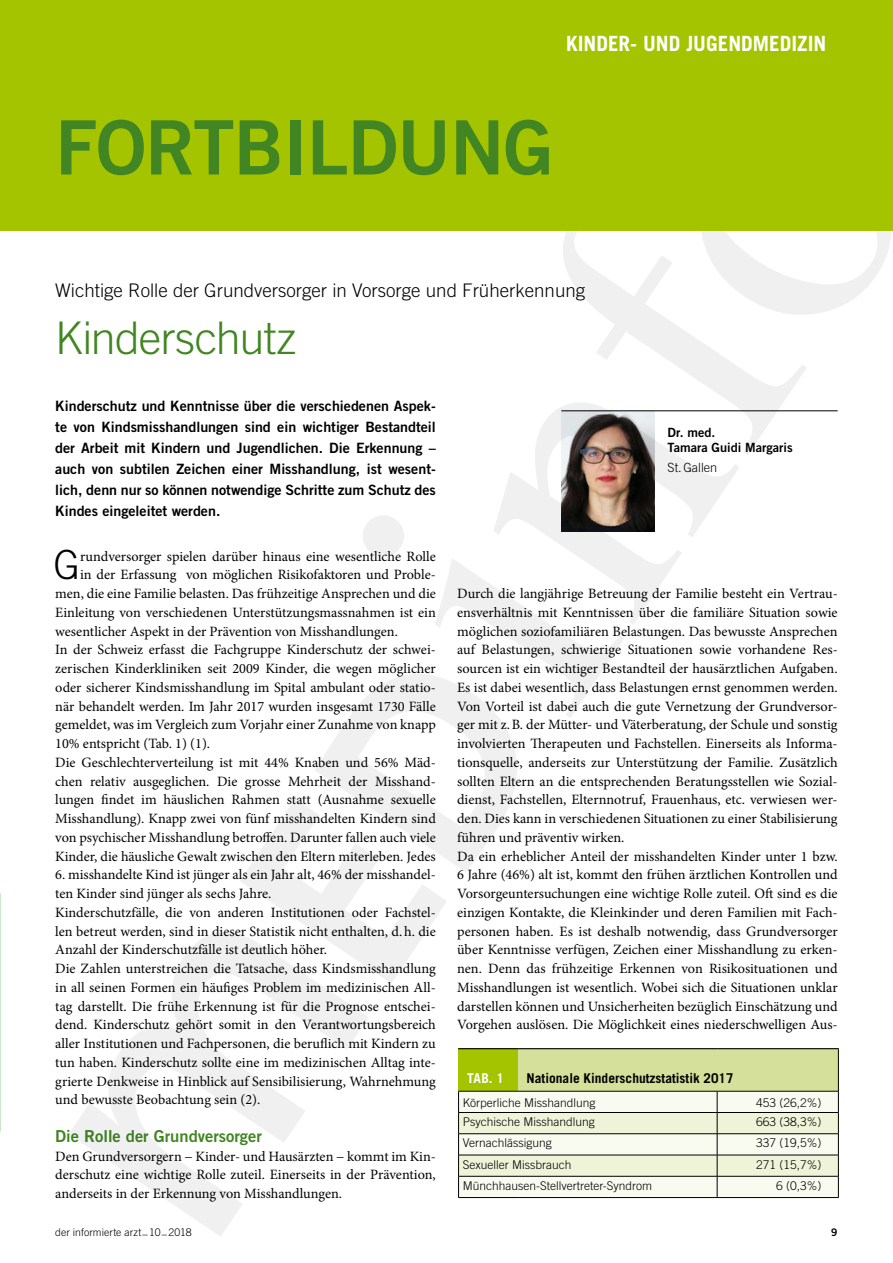
<style>
.page{position:relative;width:893px;height:1263px;background:#fff}
.page>*{position:absolute;margin:0;border:0;box-sizing:border-box;transform-origin:0 0}
.t1{font:75px "Trade Gothic LT Bold Two";letter-spacing:-.01em;color:#418622}
.t2{font:300 45px "Trade Gothic LT";color:#418622}
.t3{font:300 40.2px "Trade Gothic LT";color:#000}
.t4{font:700 21px "Trade Gothic LT";color:#fff}
.t5{font:300 18.75px "Trade Gothic LT";color:#000}
.t6{font:16.5px "Trade Gothic LT Bold Two";color:#418622}
.t7{font:14.25px/18.8px "Minion Pro";color:#000}
.t8{font:14.25px/21px "Trade Gothic LT Bold Two";color:#000;text-align:justify}
.t9{font:700 13.5px "Trade Gothic LT";color:#000}
.t10{font:700 13.5px "Trade Gothic LT";color:#fff}
.t11{font:12.75px/15.8px "Trade Gothic LT Bold Two";color:#000}
.t12{font:300 12.75px "Trade Gothic LT";color:#000}
.t13{font:300 12px "Trade Gothic LT";color:#000}
.t14{font:300 10.5px "Trade Gothic LT";letter-spacing:-.005em;color:#000}
.t15{font:10.5px "Trade Gothic LT Bold Two";color:#000}
</style>
<div class="page">
<svg style="left:0;top:893px;width:1px;height:239px"></svg>
<svg style="left:529px;top:1048px;width:310px;height:151px"></svg>
<svg style="left:363px;top:231px;width:528px;height:487px"></svg>
<svg style="left:69px;top:658px;width:460px;height:578px"></svg>
<div style="left:0;top:0;width:893px;height:231px;background:#a4c400"></div>
<h3 class="t4" style="left:566px;top:30px;width:259px">Kinder- und Jugendmedizin</h3>
<h1 class="t1" style="left:55px;top:101px;width:500px">FORTBILDUNG</h1>
<h3 class="t5" style="left:55px;top:280px;width:531px">Wichtige Rolle der Grundversorger in Vorsorge und Früherkennung</h3>
<h2 class="t2" style="left:55px;top:311px;width:243px">Kinderschutz</h2>
<p class="t8" style="left:55px;top:395px;width:382px">Kinderschutz und Kenntnisse über die verschiedenen Aspek&shy;te von Kindsmisshandlungen sind ein wichtiger Bestandteil der Arbeit mit Kindern und Jugendlichen. Die Erkennung – auch von subtilen Zeichen einer Misshandlung, ist wesent&shy;lich, denn nur so können notwendige Schritte zum Schutz des Kindes eingeleitet werden.</p>
<h3 class="t3" style="left:53px;top:541px;width:23px">G</h3>
<p class="t7" style="left:80px;top:547px;width:357px">rundversorger spielen darüber hinaus eine wesentliche Rolle</p>
<p class="t7" style="left:80px;top:565px;width:357px">in der Erfassung von möglichen Risikofaktoren und Proble-</p>
<p class="t7" style="left:55px;top:584px;width:382px">men, die eine Familie belasten. Das frühzeitige Ansprechen und die</p>
<p class="t7" style="left:55px;top:603px;width:382px">Einleitung von verschiedenen Unterstützungsmassnahmen ist ein</p>
<p class="t7" style="left:55px;top:622px;width:344px">wesentlicher Aspekt in der Prävention von Misshandlungen.</p>
<p class="t7" style="left:55px;top:640px;width:382px">In der Schweiz erfasst die Fachgruppe Kinderschutz der schwei-</p>
<p class="t7" style="left:55px;top:659px;width:382px">zerischen Kinderkliniken seit 2009 Kinder, die wegen möglicher</p>
<p class="t7" style="left:55px;top:678px;width:382px">oder sicherer Kindsmisshandlung im Spital ambulant oder statio-</p>
<p class="t7" style="left:55px;top:697px;width:382px">när behandelt werden. Im Jahr 2017 wurden insgesamt 1730 Fälle</p>
<p class="t7" style="left:55px;top:715px;width:382px">gemeldet, was im Vergleich zum Vorjahr einer Zunahme von knapp</p>
<p class="t7" style="left:55px;top:734px;width:156px">10% entspricht (Tab. 1) (1).</p>
<p class="t7" style="left:55px;top:753px;width:382px">Die Geschlechterverteilung ist mit 44% Knaben und 56% Mäd-</p>
<p class="t7" style="left:55px;top:772px;width:382px">chen relativ ausgeglichen. Die grosse Mehrheit der Misshand-</p>
<p class="t7" style="left:55px;top:790px;width:382px">lungen findet im häuslichen Rahmen statt (Ausnahme sexuelle</p>
<p class="t7" style="left:55px;top:809px;width:382px">Misshandlung). Knapp zwei von fünf misshandelten Kindern sind</p>
<p class="t7" style="left:55px;top:828px;width:382px">von psychischer Misshandlung betroffen. Darunter fallen auch viele</p>
<p class="t7" style="left:55px;top:847px;width:382px">Kinder, die häusliche Gewalt zwischen den Eltern miterleben. Jedes</p>
<p class="t7" style="left:55px;top:865px;width:382px">6. misshandelte Kind ist jünger als ein Jahr alt, 46% der misshandel&shy;ten Kinder sind jünger als sechs Jahre.<br>Kinderschutzfälle, die von anderen Institutionen oder Fachstel&shy;len betreut werden, sind in dieser Statistik nicht enthalten, d.h. die Anzahl der Kinderschutzfälle ist deutlich höher.<br>Die Zahlen unterstreichen die Tatsache, dass Kindsmisshandlung in all seinen Formen ein häufiges Problem im medizinischen All&shy;tag darstellt. Die frühe Erkennung ist für die Prognose entschei&shy;dend. Kinderschutz gehört somit in den Verantwortungsbereich aller Institutionen und Fachpersonen, die beruflich mit Kindern zu tun haben. Kinderschutz sollte eine im medizinischen Alltag inte&shy;grierte Denkweise in Hinblick auf Sensibilisierung, Wahrnehmung und bewusste Beobachtung sein (2).</p>
<p class="t6" style="left:55px;top:1126px;width:208px">Die Rolle der Grundversorger</p>
<p class="t7" style="left:55px;top:1147px;width:382px;text-align:justify">Den Grundversorgern − Kinder- und Hausärzten − kommt im Kin&shy;derschutz eine wichtige Rolle zuteil. Einerseits in der Prävention, anderseits in der Erkennung von Misshandlungen.</p>
<p class="t11" style="left:668px;top:424px;width:127px">Dr. med.<br>Tamara Guidi Margaris</p>
<p class="t12" style="left:668px;top:460px;width:51px">St. Gallen</p>
<p class="t7" style="left:457px;top:584px;width:382px">Durch die langjährige Betreuung der Familie besteht ein Vertrau&shy;ensverhältnis mit Kenntnissen über die familiäre Situation sowie möglichen soziofamiliären Belastungen. Das bewusste Ansprechen auf Belastungen, schwierige Situationen sowie vorhandene Res&shy;sourcen ist ein wichtiger Bestandteil der hausärztlichen Aufgaben.<br>Es ist dabei wesentlich, dass Belastungen ernst genommen werden.<br>Von Vorteil ist dabei auch die gute Vernetzung der Grundversor&shy;ger mit z.B. der Mütter- und Väterberatung, der Schule und sonstig involvierten Therapeuten und Fachstellen. Einerseits als Informa&shy;tionsquelle, anderseits zur Unterstützung der Familie. Zusätzlich sollten Eltern an die entsprechenden Beratungsstellen wie Sozial&shy;dienst, Fachstellen, Elternnotruf, Frauenhaus, etc. verwiesen wer&shy;den. Dies kann in verschiedenen Situationen zu einer Stabilisierung führen und präventiv wirken.<br>Da ein erheblicher Anteil der misshandelten Kinder unter 1 bzw.<br>6 Jahre (46%) alt ist, kommt den frühen ärztlichen Kontrollen und Vorsorgeuntersuchungen eine wichtige Rolle zuteil. Oft sind es die einzigen Kontakte, die Kleinkinder und deren Familien mit Fach&shy;personen haben. Es ist deshalb notwendig, dass Grundversorger über Kenntnisse verfügen, Zeichen einer Misshandlung zu erken&shy;nen. Denn das frühzeitige Erkennen von Risikosituationen und Misshandlungen ist wesentlich. Wobei sich die Situationen unklar darstellen können und Unsicherheiten bezüglich Einschätzung und Vorgehen auslösen. Die Möglichkeit eines niederschwelligen Aus-</p>
<p class="t10" style="left:467px;top:1069px;width:38px">Tab. 1</p>
<p class="t9" style="left:527px;top:1069px;width:209px">Nationale Kinderschutzstatistik 2017</p>
<p class="t13" style="left:463px;top:1095px;width:134px">Körperliche Misshandlung</p>
<p class="t13" style="left:756px;top:1095px;width:67px">453 (26,2%)</p>
<p class="t13" style="left:463px;top:1115px;width:133px">Psychische Misshandlung</p>
<p class="t13" style="left:756px;top:1115px;width:67px">663 (38,3%)</p>
<p class="t13" style="left:463px;top:1136px;width:91px">Vernachlässigung</p>
<p class="t13" style="left:756px;top:1136px;width:67px">337 (19,5%)</p>
<p class="t13" style="left:463px;top:1157px;width:110px">Sexueller Missbrauch</p>
<p class="t13" style="left:756px;top:1157px;width:67px">271 (15,7%)</p>
<p class="t13" style="left:463px;top:1178px;width:191px">Münchhausen-Stellvertreter-Syndrom</p>
<p class="t13" style="left:776px;top:1178px;width:47px">6 (0,3%)</p>
<p class="t14" style="left:55px;top:1226px;width:138px">der informierte arzt _10_2018</p>
<p class="t15" style="left:831px;top:1225px;width:8px">9</p>
</div>
